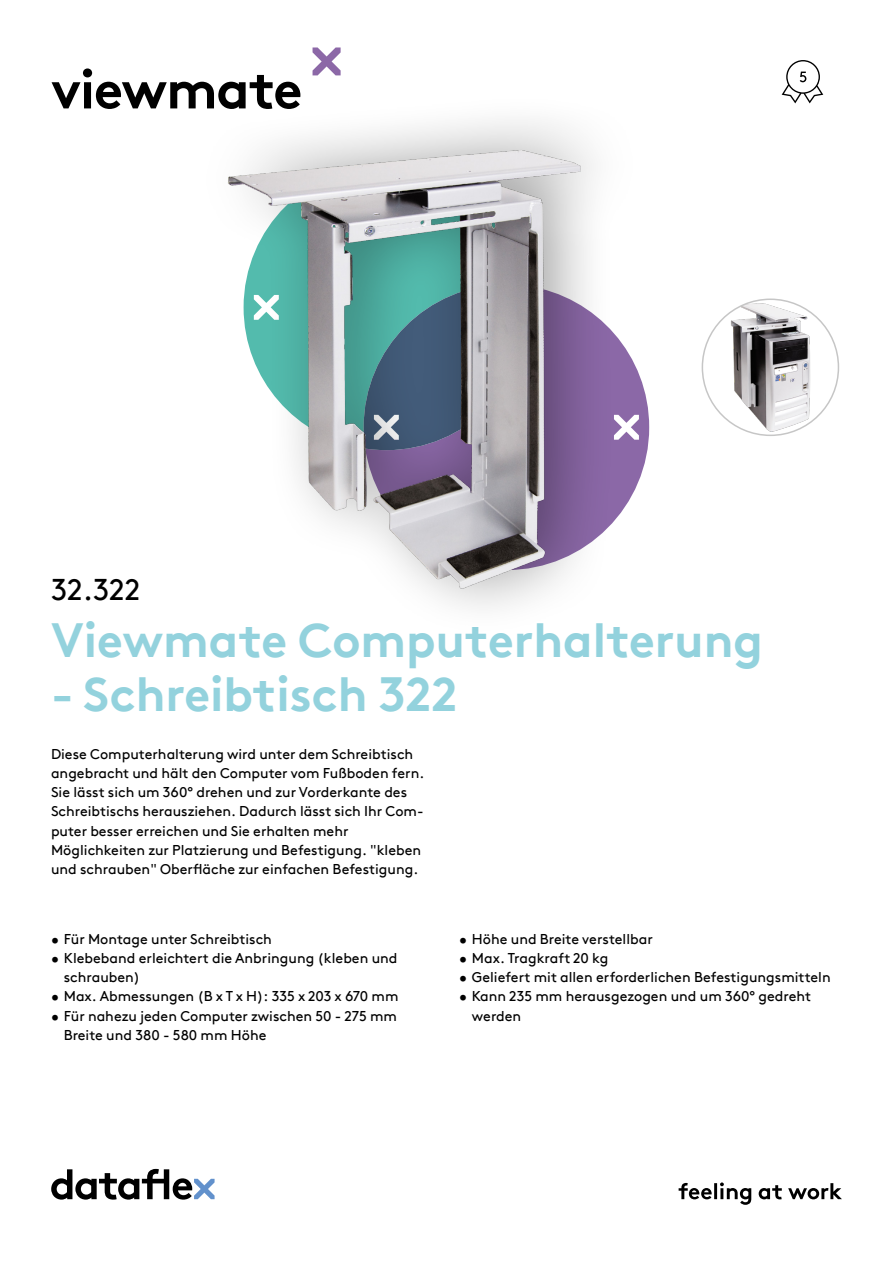
<style>
.page{position:relative;width:893px;height:1263px;background:#fff}
.page>*{position:absolute;margin:0;border:0;box-sizing:border-box;transform-origin:0 0}
.hoofdstuk{font:700 54px "Brown Pro TT";letter-spacing:-.02em;color:#000}
.productnaam{font:700 48px "Brown Pro TT";color:#93d2dd}
.productnummer{font:30px "Brown Pro TT";color:#000}
.omschrijving{font:14.25px/19.2px "Brown Pro TT";color:#000}
</style>
<div class="page">
<svg style="left:51px;top:1169px;width:164px;height:30px"></svg>
<svg style="left:679px;top:1182px;width:163px;height:23px"></svg>
<svg style="left:313px;top:47px;width:28px;height:28px"></svg>
<img style="left:729px;top:301px;width:83px;height:134px">
<div style="left:193px;top:93px;width:452px;height:545px;background:#000;opacity:.35"></div>
<img style="left:215px;top:133px;width:380px;height:473px">
<svg style="left:782px;top:60px;width:41px;height:43px"></svg>
<p class="hoofdstuk" style="left:51px;top:46px;width:253px">viewmate</p>
<p class="productnummer" style="left:51px;top:566px;width:91px">32.322</p>
<p class="productnaam" style="left:51px;top:601px;width:713px">Viewmate Computerhalterung</p>
<p class="productnaam" style="left:51px;top:655px;width:408px">- Schreibtisch 322</p>
<p class="omschrijving" style="left:51px;top:743px;width:375px">Diese Computerhalterung wird unter dem Schreibtisch angebracht und hält den Computer vom Fußboden fern.<br>Sie lässt sich um 360° drehen und zur Vorderkante des Schreibtischs herausziehen. Dadurch lässt sich Ihr Com&shy;puter besser erreichen und Sie erhalten mehr Möglichkeiten zur Platzierung und Befestigung. "kleben und schrauben" Oberfläche zur einfachen Befestigung.</p>
<p class="omschrijving" style="left:51px;top:928px;width:222px">• Für Montage unter Schreibtisch</p>
<p class="omschrijving" style="left:64px;top:947px;width:335px;text-indent:-13px">• Klebeband erleichtert die Anbringung (kleben und schrauben)</p>
<p class="omschrijving" style="left:51px;top:986px;width:349px">• Max. Abmessungen (B x T x H): 335 x 203 x 670 mm</p>
<p class="omschrijving" style="left:64px;top:1005px;width:335px;text-indent:-13px">• Für nahezu jeden Computer zwischen 50 - 275 mm<br>Breite und 380 - 580 mm Höhe</p>
<p class="omschrijving" style="left:459px;top:928px;width:195px">• Höhe und Breite verstellbar</p>
<p class="omschrijving" style="left:459px;top:947px;width:151px">• Max. Tragkraft 20 kg</p>
<p class="omschrijving" style="left:459px;top:966px;width:373px">• Geliefert mit allen erforderlichen Befestigungsmitteln</p>
<p class="omschrijving" style="left:472px;top:986px;width:341px;text-indent:-13px">• Kann 235 mm herausgezogen und um 360° gedreht werden</p>
</div>
